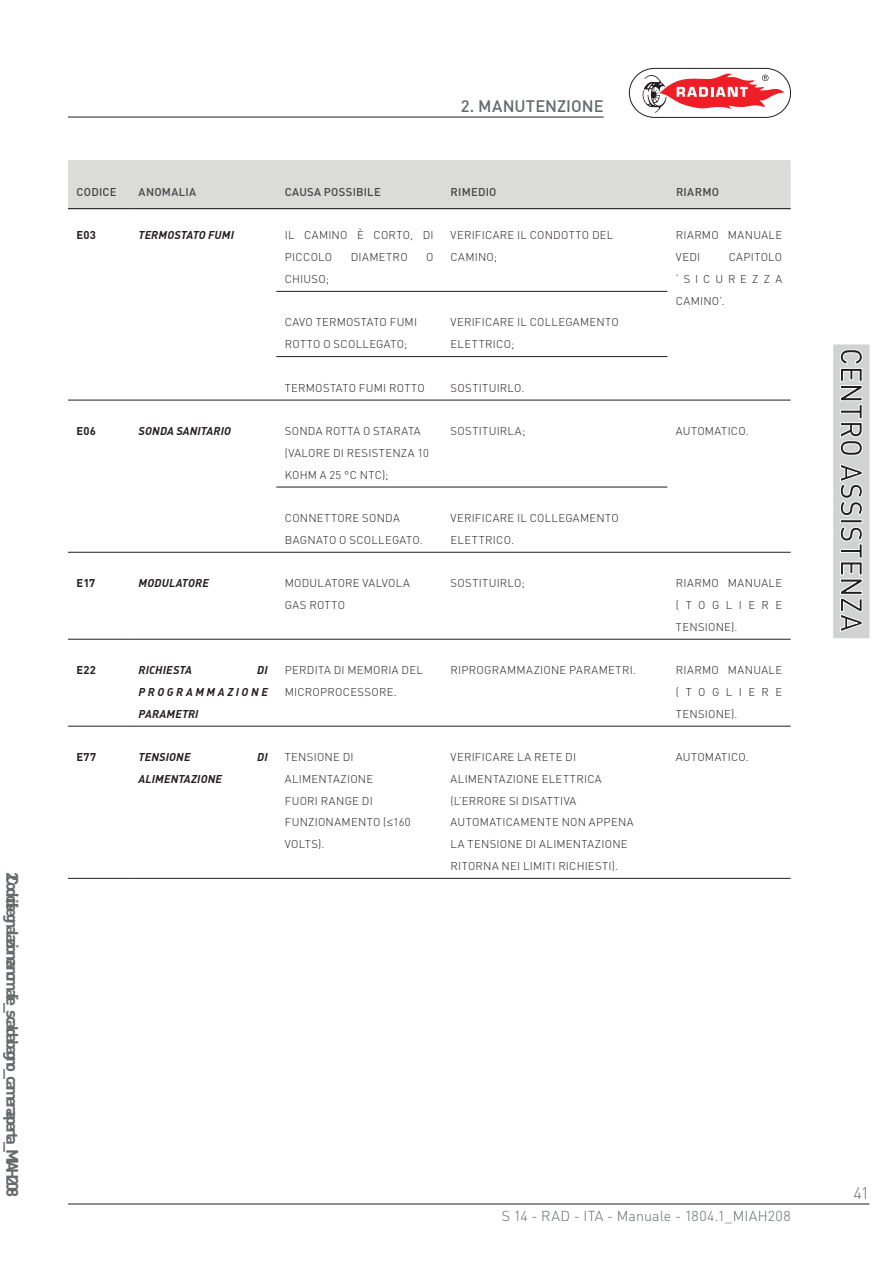
<style>
.page{position:relative;width:893px;height:1263px;background:#fff}
.page>*{position:absolute;margin:0;border:0;box-sizing:border-box;transform-origin:0 0}
.t1{font:700 16.5px "DIN";letter-spacing:-.2em;color:#656a6a}
.t2{font:500 16.5px "DIN";color:#656a6a}
.t3{font:300 16.5px "DIN";color:#656a6a}
.t4{font:300 14.25px "DIN";letter-spacing:.005em;color:#656a6a}
.t5{font:300 11.25px/21.8px "DIN";letter-spacing:.025em;color:#231f20}
.t6{font:11.25px/21.8px "DIN Bold Italic Alt";letter-spacing:.015em;color:#231f20;text-align:justify}
.t7{font:500 11.25px "DIN";letter-spacing:.02em;color:#424446}
.t8{font:700 11.25px "DIN";letter-spacing:.025em;color:#231f20}
</style>
<div class="page">
<hr style="left:68px;top:1204px;width:801px;height:1px;background:#231f20">
<hr style="left:68px;top:117px;width:536px;height:1px;background:#231f20">
<svg style="left:629px;top:68px;width:162px;height:50px"></svg>
<div style="left:834px;top:345px;width:35px;height:292px;background:#d1d2d2"></div>
<div style="left:833px;top:345px;width:36px;height:293px;border:2px solid #d1d2d2"></div>
<svg style="left:840px;top:349px;width:23px;height:283px"></svg>
<div style="left:68px;top:160px;width:723px;height:48px;background:#dbdcda"></div>
<hr style="left:68px;top:208px;width:62px;height:1px;background:#231f20">
<hr style="left:130px;top:208px;width:661px;height:1px;background:#231f20">
<hr style="left:276px;top:291px;width:391px;height:1px;background:#231f20">
<hr style="left:276px;top:356px;width:391px;height:1px;background:#231f20">
<hr style="left:68px;top:400px;width:62px;height:1px;background:#231f20">
<hr style="left:130px;top:400px;width:661px;height:1px;background:#231f20">
<hr style="left:276px;top:487px;width:391px;height:1px;background:#231f20">
<hr style="left:68px;top:552px;width:62px;height:1px;background:#231f20">
<hr style="left:130px;top:552px;width:661px;height:1px;background:#231f20">
<hr style="left:68px;top:639px;width:62px;height:1px;background:#231f20">
<hr style="left:130px;top:639px;width:661px;height:1px;background:#231f20">
<hr style="left:68px;top:726px;width:62px;height:1px;background:#231f20">
<hr style="left:130px;top:726px;width:661px;height:1px;background:#231f20">
<hr style="left:68px;top:878px;width:62px;height:1px;background:#231f20">
<hr style="left:130px;top:878px;width:661px;height:1px;background:#231f20">
<h1 class="t1" style="left:19px;top:872px;width:327px;rotate:90deg">2Codicidisegnalazioneanomalie_scaldabagno_cameraaperta_MIAH208</h1>
<h1 class="t2" style="left:461px;top:96px;width:144px">2. MANUTENZIONE</h1>
<p class="t7" style="left:77px;top:185px;width:42px">CODICE</p>
<p class="t7" style="left:139px;top:185px;width:59px">ANOMALIA</p>
<p class="t7" style="left:285px;top:185px;width:98px">CAUSA POSSIBILE</p>
<p class="t7" style="left:451px;top:185px;width:47px">RIMEDIO</p>
<p class="t7" style="left:676px;top:185px;width:44px">RIARMO</p>
<p class="t8" style="left:77px;top:231px;width:21px">E03</p>
<p class="t6" style="left:139px;top:226px;width:97px">TERMOSTATO FUMI</p>
<p class="t5" style="left:285px;top:226px;width:150px">IL CAMINO È CORTO, DI<br>PICCOLO</p>
<p class="t5" style="left:451px;top:226px;width:164px">VERIFICARE IL CONDOTTO DEL<br>CAMINO;</p>
<p class="t5" style="left:676px;top:226px;width:108px">RIARMO MANUALE<br>VEDI</p>
<p class="t5" style="left:676px;top:248px;width:108px;text-align:justify;text-indent:53px">CAPITOLO ‘SICUREZZA CAMINO’.</p>
<p class="t5" style="left:351px;top:248px;width:58px">DIAMETRO</p>
<p class="t5" style="left:426px;top:248px;width:9px">O</p>
<p class="t5" style="left:285px;top:269px;width:46px">CHIUSO;</p>
<p class="t5" style="left:285px;top:313px;width:134px">CAVO TERMOSTATO FUMI<br>ROTTO O SCOLLEGATO;</p>
<p class="t5" style="left:451px;top:313px;width:170px">VERIFICARE IL COLLEGAMENTO<br>ELETTRICO;</p>
<p class="t5" style="left:285px;top:378px;width:142px">TERMOSTATO FUMI ROTTO</p>
<p class="t5" style="left:451px;top:378px;width:75px">SOSTITUIRLO.</p>
<p class="t8" style="left:77px;top:427px;width:21px">E06</p>
<p class="t6" style="left:139px;top:421px;width:94px">SONDA SANITARIO</p>
<p class="t5" style="left:285px;top:421px;width:146px">SONDA ROTTA O STARATA (VALORE DI RESISTENZA 10<br>KOHM A 25 °C NTC);</p>
<p class="t5" style="left:451px;top:421px;width:76px">SOSTITUIRLA;</p>
<p class="t5" style="left:676px;top:421px;width:74px">AUTOMATICO.</p>
<p class="t5" style="left:285px;top:508px;width:140px">CONNETTORE SONDA<br>BAGNATO O SCOLLEGATO.</p>
<p class="t5" style="left:451px;top:508px;width:170px">VERIFICARE IL COLLEGAMENTO<br>ELETTRICO.</p>
<p class="t8" style="left:77px;top:579px;width:20px">E17</p>
<p class="t6" style="left:139px;top:573px;width:72px">MODULATORE</p>
<p class="t5" style="left:285px;top:574px;width:127px">MODULATORE VALVOLA<br>GAS ROTTO</p>
<p class="t5" style="left:451px;top:574px;width:76px">SOSTITUIRLO;</p>
<p class="t5" style="left:676px;top:574px;width:108px;text-align:justify">RIARMO MANUALE (TOGLIERE TENSIONE).</p>
<p class="t8" style="left:77px;top:666px;width:21px">E22</p>
<p class="t6" style="left:139px;top:660px;width:55px">RICHIESTA</p>
<p class="t6" style="left:139px;top:660px;width:131px;text-indent:119px">DI PROGRAMMAZIONE PARAMETRI</p>
<p class="t5" style="left:285px;top:661px;width:139px">PERDITA DI MEMORIA DEL<br>MICROPROCESSORE.</p>
<p class="t5" style="left:451px;top:661px;width:187px">RIPROGRAMMAZIONE PARAMETRI.</p>
<p class="t5" style="left:676px;top:661px;width:108px;text-align:justify">RIARMO MANUALE (TOGLIERE TENSIONE).</p>
<p class="t8" style="left:77px;top:753px;width:21px">E77</p>
<p class="t6" style="left:139px;top:747px;width:53px">TENSIONE</p>
<p class="t6" style="left:257px;top:747px;width:12px">DI</p>
<p class="t6" style="left:139px;top:769px;width:85px">ALIMENTAZIONE</p>
<p class="t5" style="left:285px;top:748px;width:127px">TENSIONE DI<br>ALIMENTAZIONE<br>FUORI RANGE DI<br>FUNZIONAMENTO ( 160<br>VOLTS).</p>
<p class="t5" style="left:451px;top:747px;width:184px">VERIFICARE LA RETE DI<br>ALIMENTAZIONE ELETTRICA (L’ERRORE SI DISATTIVA<br>AUTOMATICAMENTE NON APPENA<br>LA TENSIONE DI ALIMENTAZIONE<br>RITORNA NEI LIMITI RICHIESTI).</p>
<p class="t5" style="left:676px;top:747px;width:74px">AUTOMATICO.</p>
<p class="t4" style="left:502px;top:1210px;width:290px">S 14 - RAD - ITA - Manuale - 1804.1_MIAH208</p>
<h1 class="t3" style="left:853px;top:1187px;width:17px">41</h1>
</div>
